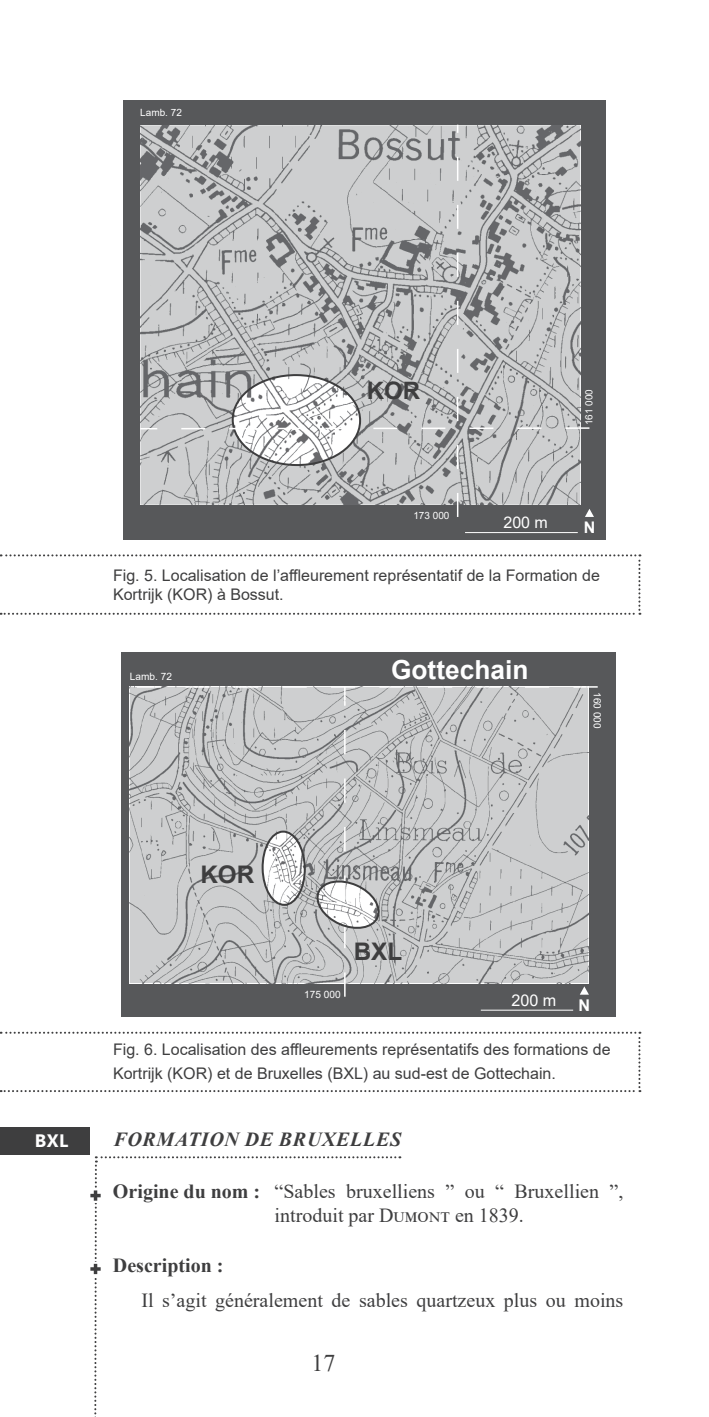
<style>
.page{position:relative;width:709px;height:1417px;background:#fff}
.page>*{position:absolute;margin:0;border:0;box-sizing:border-box;transform-origin:0 0}
.t1{font:700 26.2px "Arial";color:#fff}
.t2{font:700 24.2px "Arial";color:#3e3e3f}
.t3{font:700 24px "Arial";color:#3e3e3f}
.t4{font:24px "Times New Roman";color:#3e3e3f}
.t5{font:20px/24px "Times New Roman";color:#3e3e3f}
.t6{font:italic 700 20px "Times New Roman";letter-spacing:.035em;color:#3e3e3f}
.t7{font:700 20px "Times New Roman";color:#3e3e3f}
.t8{font:700 18px "Ebrima";color:#fff}
.t9{font:16.2px "Arial";color:#fff}
.t10{font:700 16.2px "Arial";color:#fff}
.t11{font:16px/19.2px "Arial";color:#3e3e3f}
.t12{font:16px "Arial";color:#fff}
.t13{font:700 16px "Arial";color:#fff}
.t14{font:10.2px "Arial";color:#fff}
.t15{font:10px "Arial";color:#fff}
.s1{font-weight:700}
</style>
<div class="page">
<div style="left:123px;top:101px;width:482px;height:439px;background:#57585a"></div>
<hr style="left:465px;top:532px;width:113px;height:1px;background:#fff">
<svg style="left:140px;top:125px;width:454px;height:392px;background:#b7b8b9"></svg>
<div style="left:121px;top:653px;width:495px;height:364px;background:#57585a"></div>
<hr style="left:481px;top:1009px;width:92px;height:1px;background:#fff">
<svg style="left:130px;top:686px;width:467px;height:310px;background:#bdbebf"></svg>
<svg style="left:1px;top:1031px;width:639px;height:61px"></svg>
<svg style="left:1px;top:554px;width:639px;height:61px"></svg>
<div style="left:0;top:1127px;width:89px;height:28px;background:#3e3e3f"></div>
<svg style="left:90px;top:1156px;width:310px;height:261px"></svg>
<p class="t15" style="left:140px;top:106px;width:43px">Lamb. 72</p>
<h3 class="t3" style="left:367px;top:374px;width:55px">KOR</h3>
<p class="t15" style="left:582px;top:425px;width:38px;rotate:-90deg">161 000</p>
<p class="t15" style="left:413px;top:509px;width:38px">173 000</p>
<p class="t12" style="left:503px;top:511px;width:46px">200 m</p>
<p class="t13" style="left:584px;top:516px;width:13px">N</p>
<p class="t11" style="left:113px;top:566px;width:488px">Fig. 5. Localisation de l’affleurement représentatif de la Formation de<br>Kortrijk (KOR) à Bossut.</p>
<p class="t14" style="left:130px;top:669px;width:44px">Lamb. 72</p>
<h1 class="t1" style="left:391px;top:651px;width:139px">Gottechain</h1>
<p class="t14" style="left:604px;top:692px;width:38px;rotate:90deg">160 000</p>
<p class="t8" style="left:35px;top:1126px;width:35px">BXL</p>
<h2 class="t2" style="left:200px;top:857px;width:55px">KOR</h2>
<h2 class="t2" style="left:354px;top:934px;width:50px">BXL</h2>
<p class="t14" style="left:304px;top:987px;width:38px">175 000</p>
<p class="t9" style="left:511px;top:989px;width:46px">200 m</p>
<p class="t10" style="left:578px;top:994px;width:13px">N</p>
<p class="t11" style="left:113px;top:1037px;width:499px;line-height:24px">Fig. 6. Localisation des affleurements représentatifs des formations de<br>Kortrijk (KOR) et de Bruxelles (BXL) au sud-est de Gottechain.</p>
<p class="t6" style="left:113px;top:1125px;width:289px">FORMATION DE BRUXELLES</p>
<p class="t5" style="left:275px;top:1178px;width:350px;text-indent:-162px"><span class="s1">Origine du nom :</span> “Sables bruxelliens ” ou “ Bruxellien ”, introduit par Dumont en 1839.</p>
<p class="t7" style="left:113px;top:1250px;width:112px">Description :</p>
<p class="t5" style="left:141px;top:1287px;width:483px">Il s’agit généralement de sables quartzeux plus ou moins</p>
<h3 class="t4" style="left:311px;top:1345px;width:25px">17</h3>
</div>
